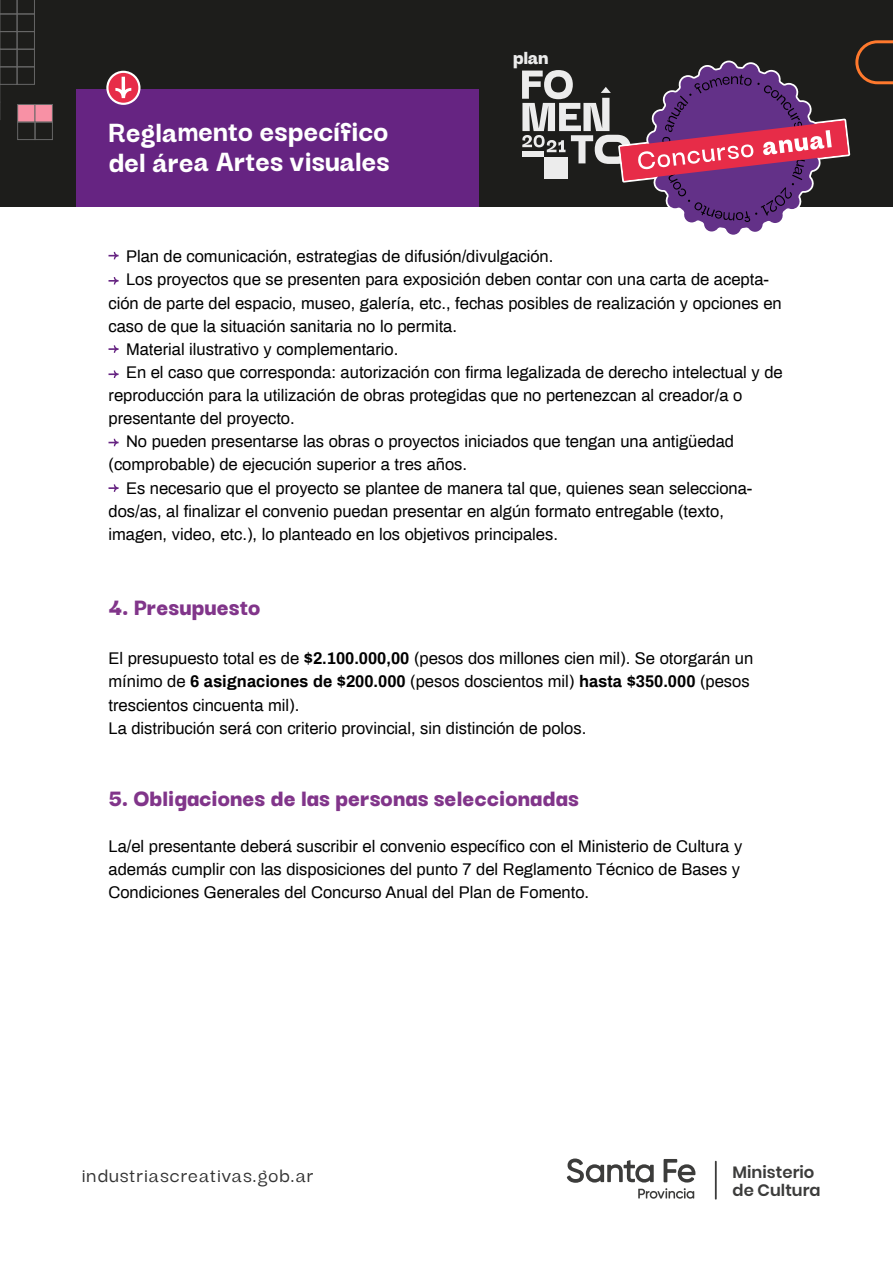
<style>
.page{position:relative;width:893px;height:1263px;background:#fff}
.page>*{position:absolute;margin:0;border:0;box-sizing:border-box;transform-origin:0 0}
.t1{font:800 31.5px/30.2px "Darker Grotesque";letter-spacing:-.005em;color:#fff}
.t2{font:900 25.5px "Darker Grotesque";color:#81358a}
.t3{font:500 22.05px "Darker Grotesque";letter-spacing:.04em;color:#333}
.t4{font:900 21.6px "Darker Grotesque";color:#ececec}
.t5{font:16.5px/23.1px "Archivo";color:#000}
.t6{font:600 16.5px/18px "Poppins";letter-spacing:-.005em;color:#3c3c3b}
.s1{font-weight:700}
</style>
<div class="page">
<svg style="left:567px;top:1158px;width:128px;height:41px"></svg>
<hr style="left:715px;top:1161px;width:2px;height:38px;background:#3c3c3b">
<div style="left:0;top:0;width:893px;height:206px;background:#1d1d1b"></div>
<div style="left:17px;top:122px;width:18px;height:18px;border:1px solid #666"></div>
<svg style="left:17px;top:120px;width:18px;height:2px"></svg>
<div style="left:35px;top:122px;width:18px;height:18px;border:1px solid #666"></div>
<div style="left:35px;top:104px;width:18px;height:18px;background:#f891a5;border:1px solid #666"></div>
<svg style="left:0;top:0;width:35px;height:120px"></svg>
<svg style="left:522px;top:40px;width:371px;height:195px"></svg>
<svg style="left:109px;top:252px;width:10px;height:7px"></svg>
<svg style="left:109px;top:277px;width:10px;height:8px"></svg>
<svg style="left:109px;top:345px;width:10px;height:8px"></svg>
<svg style="left:109px;top:370px;width:10px;height:8px"></svg>
<svg style="left:109px;top:439px;width:10px;height:7px"></svg>
<svg style="left:109px;top:484px;width:10px;height:8px"></svg>
<div style="left:76px;top:89px;width:403px;height:118px;background:#662482"></div>
<svg style="left:106px;top:71px;width:35px;height:34px"></svg>
<h1 class="t1" style="left:108px;top:114px;width:283px">Reglamento específico del área Artes visuales</h1>
<h3 class="t4" style="left:513px;top:41px;width:37px">plan</h3>
<p class="t5" style="left:126px;top:244px;width:429px">Plan de comunicación, estrategias de difusión/divulgación.</p>
<p class="t5" style="left:126px;top:267px;width:644px">Los proyectos que se presenten para exposición deben contar con una carta de acepta-</p>
<p class="t5" style="left:109px;top:291px;width:675px">ción de parte del espacio, museo, galería, etc., fechas posibles de realización y opciones en</p>
<p class="t5" style="left:109px;top:314px;width:350px">caso de que la situación sanitaria no lo permita.</p>
<p class="t5" style="left:126px;top:337px;width:274px">Material ilustrativo y complementario.</p>
<p class="t5" style="left:126px;top:360px;width:658px">En el caso que corresponda: autorización con firma legalizada de derecho intelectual y de</p>
<p class="t5" style="left:109px;top:383px;width:635px">reproducción para la utilización de obras protegidas que no pertenezcan al creador/a o</p>
<p class="t5" style="left:109px;top:406px;width:188px">presentante del proyecto.</p>
<p class="t5" style="left:126px;top:429px;width:610px">No pueden presentarse las obras o proyectos iniciados que tengan una antigüedad</p>
<p class="t5" style="left:109px;top:452px;width:360px">(comprobable) de ejecución superior a tres años.</p>
<p class="t5" style="left:126px;top:475px;width:628px">Es necesario que el proyecto se plantee de manera tal que, quienes sean selecciona-</p>
<p class="t5" style="left:109px;top:499px;width:617px">dos/as, al finalizar el convenio puedan presentar en algún formato entregable (texto,</p>
<p class="t5" style="left:109px;top:522px;width:451px">imagen, video, etc.), lo planteado en los objetivos principales.</p>
<h2 class="t2" style="left:109px;top:588px;width:154px">4. Presupuesto</h2>
<p class="t5" style="left:109px;top:646px;width:646px">El presupuesto total es de <span class="s1">$2.100.000,00</span> (pesos dos millones cien mil). Se otorgarán un mínimo de <span class="s1">6 asignaciones de $200.000</span> (pesos doscientos mil) <span class="s1">hasta $350.000</span> (pesos trescientos cincuenta mil).<br>La distribución será con criterio provincial, sin distinción de polos.</p>
<h2 class="t2" style="left:109px;top:779px;width:472px">5. Obligaciones de las personas seleccionadas</h2>
<p class="t5" style="left:109px;top:834px;width:635px">La/el presentante deberá suscribir el convenio específico con el Ministerio de Cultura y además cumplir con las disposiciones del punto 7 del Reglamento Técnico de Bases y<br>Condiciones Generales del Concurso Anual del Plan de Fomento.</p>
<h3 class="t3" style="left:82px;top:1158px;width:233px">industriascreativas.gob.ar</h3>
<p class="t6" style="left:732px;top:1163px;width:90px">Ministerio de Cultura</p>
</div>
